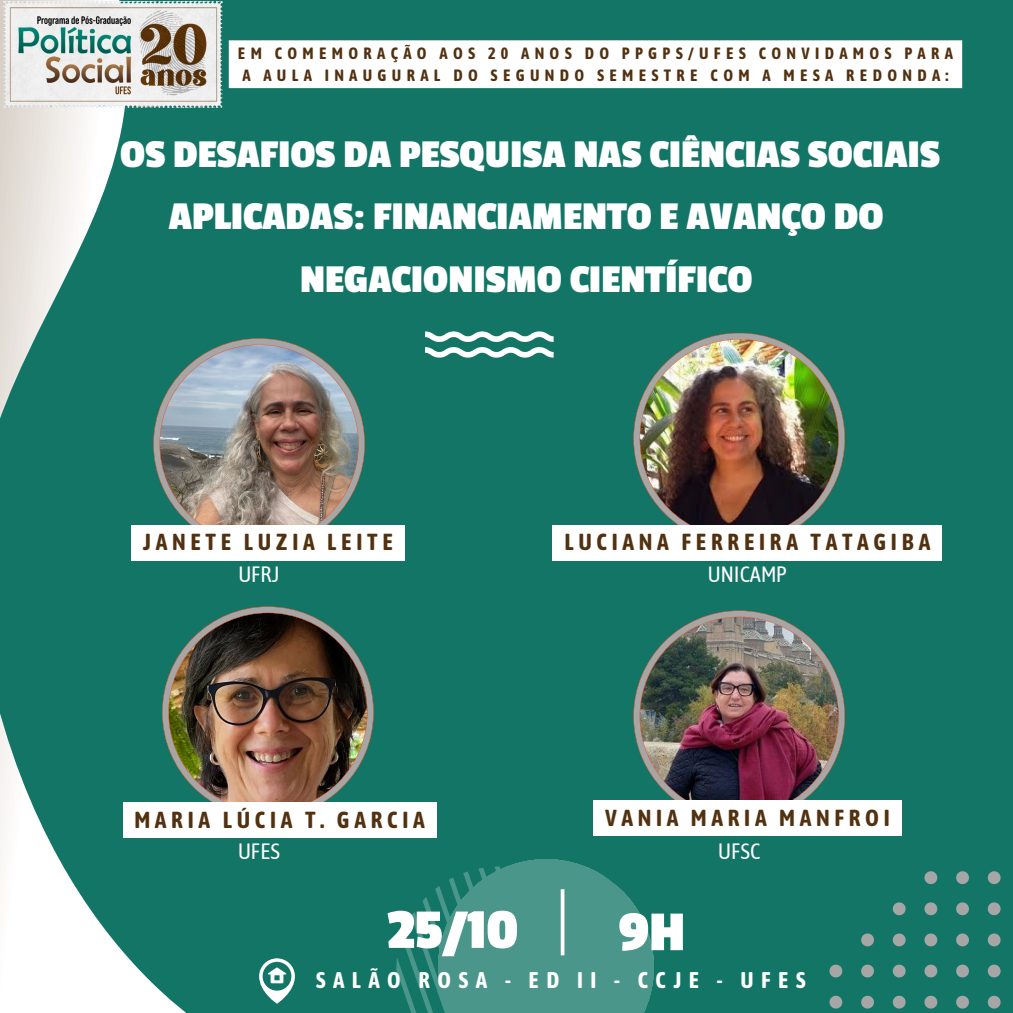
<style>
.page{position:relative;width:1013px;height:1013px;background:#fff}
.page>*{position:absolute;margin:0;border:0;box-sizing:border-box;transform-origin:0 0}
.t1{font:700 58.88px "Passion One";color:#fff}
.t2{font:700 41.25px/62.8px "Passion One";color:#fff;text-align:center}
.t3{font:700 23.12px "Asap Condensed";letter-spacing:.2em;color:#523111}
.t4{font:700 22.62px "Asap Condensed";letter-spacing:.325em;color:#fff}
.t5{font:22.12px "Asap Condensed";color:#fff}
.t6{font:700 16.25px/22.5px "Asap Condensed";letter-spacing:.325em;color:#523111}
</style>
<div class="page">
<div style="left:0;top:0;width:1012px;height:1012px;background:#127566"></div>
<svg style="left:0;top:0;width:364px;height:1012px"></svg>
<svg style="left:924px;top:871px;width:13px;height:13px"></svg>
<svg style="left:956px;top:871px;width:12px;height:13px"></svg>
<svg style="left:987px;top:871px;width:13px;height:13px"></svg>
<svg style="left:892px;top:902px;width:13px;height:13px"></svg>
<svg style="left:924px;top:902px;width:13px;height:13px"></svg>
<svg style="left:956px;top:902px;width:12px;height:13px"></svg>
<svg style="left:987px;top:902px;width:13px;height:13px"></svg>
<svg style="left:861px;top:933px;width:13px;height:13px"></svg>
<svg style="left:892px;top:933px;width:13px;height:13px"></svg>
<svg style="left:924px;top:933px;width:13px;height:13px"></svg>
<svg style="left:956px;top:933px;width:12px;height:13px"></svg>
<svg style="left:987px;top:933px;width:13px;height:13px"></svg>
<svg style="left:829px;top:964px;width:13px;height:13px"></svg>
<svg style="left:861px;top:964px;width:13px;height:13px"></svg>
<svg style="left:892px;top:964px;width:13px;height:13px"></svg>
<svg style="left:924px;top:964px;width:13px;height:13px"></svg>
<svg style="left:956px;top:964px;width:12px;height:13px"></svg>
<svg style="left:987px;top:964px;width:13px;height:13px"></svg>
<svg style="left:829px;top:995px;width:13px;height:13px"></svg>
<svg style="left:861px;top:995px;width:13px;height:13px"></svg>
<svg style="left:892px;top:995px;width:13px;height:13px"></svg>
<svg style="left:924px;top:995px;width:13px;height:13px"></svg>
<svg style="left:956px;top:995px;width:12px;height:13px"></svg>
<svg style="left:987px;top:995px;width:13px;height:13px"></svg>
<svg style="left:436px;top:815px;width:261px;height:197px"></svg>
<svg style="left:355px;top:825px;width:288px;height:187px;fill:#4a968a"></svg>
<svg style="left:425px;top:331px;width:128px;height:26px"></svg>
<img style="left:3px;top:2px;width:220px;height:106px">
<svg style="left:259px;top:958px;width:36px;height:45px"></svg>
<img style="left:153px;top:338px;width:212px;height:187px">
<img style="left:633px;top:333px;width:212px;height:192px">
<img style="left:633px;top:610px;width:212px;height:190px">
<div style="left:553px;top:525px;width:389px;height:35px;background:#fff"></div>
<img style="left:162px;top:606px;width:212px;height:196px">
<div style="left:229px;top:40px;width:733px;height:48px;background:#fff"></div>
<div style="left:131px;top:525px;width:273px;height:35px;background:#fff"></div>
<div style="left:593px;top:800px;width:308px;height:35px;background:#fff"></div>
<div style="left:123px;top:802px;width:313px;height:36px;background:#fff"></div>
<svg style="left:560px;top:889px;width:4px;height:66px"></svg>
<h4 class="t6" style="left:238px;top:41px;width:716px">EM COMEMORAÇÃO AOS 20 ANOS DO PPGPS/UFES CONVIDAMOS PARA<br>A AULA INAUGURAL DO SEGUNDO SEMESTRE COM A MESA REDONDA:</h4>
<h3 class="t2" style="left:120px;top:123px;width:821px">OS DESAFIOS DA PESQUISA NAS CIÊNCIAS SOCIAIS<br>APLICADAS: FINANCIAMENTO E AVANÇO DO<br>NEGACIONISMO CIENTÍFICO</h3>
<p class="t3" style="left:143px;top:529px;width:251px">JANETE LUZIA LEITE</p>
<p class="t5" style="left:238px;top:561px;width:43px">UFRJ</p>
<h4 class="t3" style="left:134px;top:806px;width:292px">MARIA LÚCIA T. GARCIA</h4>
<p class="t3" style="left:564px;top:529px;width:367px">LUCIANA FERREIRA TATAGIBA</p>
<p class="t5" style="left:708px;top:561px;width:81px">UNICAMP</p>
<p class="t3" style="left:605px;top:804px;width:286px">VANIA MARIA MANFROI</p>
<h3 class="t5" style="left:238px;top:838px;width:44px">UFES</h3>
<h3 class="t5" style="left:718px;top:838px;width:44px">UFSC</h3>
<p class="t1" style="left:387px;top:898px;width:132px">25/10</p>
<p class="t1" style="left:619px;top:901px;width:68px">9H</p>
<h4 class="t4" style="left:316px;top:966px;width:491px">SALÃO ROSA - ED II - CCJE - UFES</h4>
</div>
